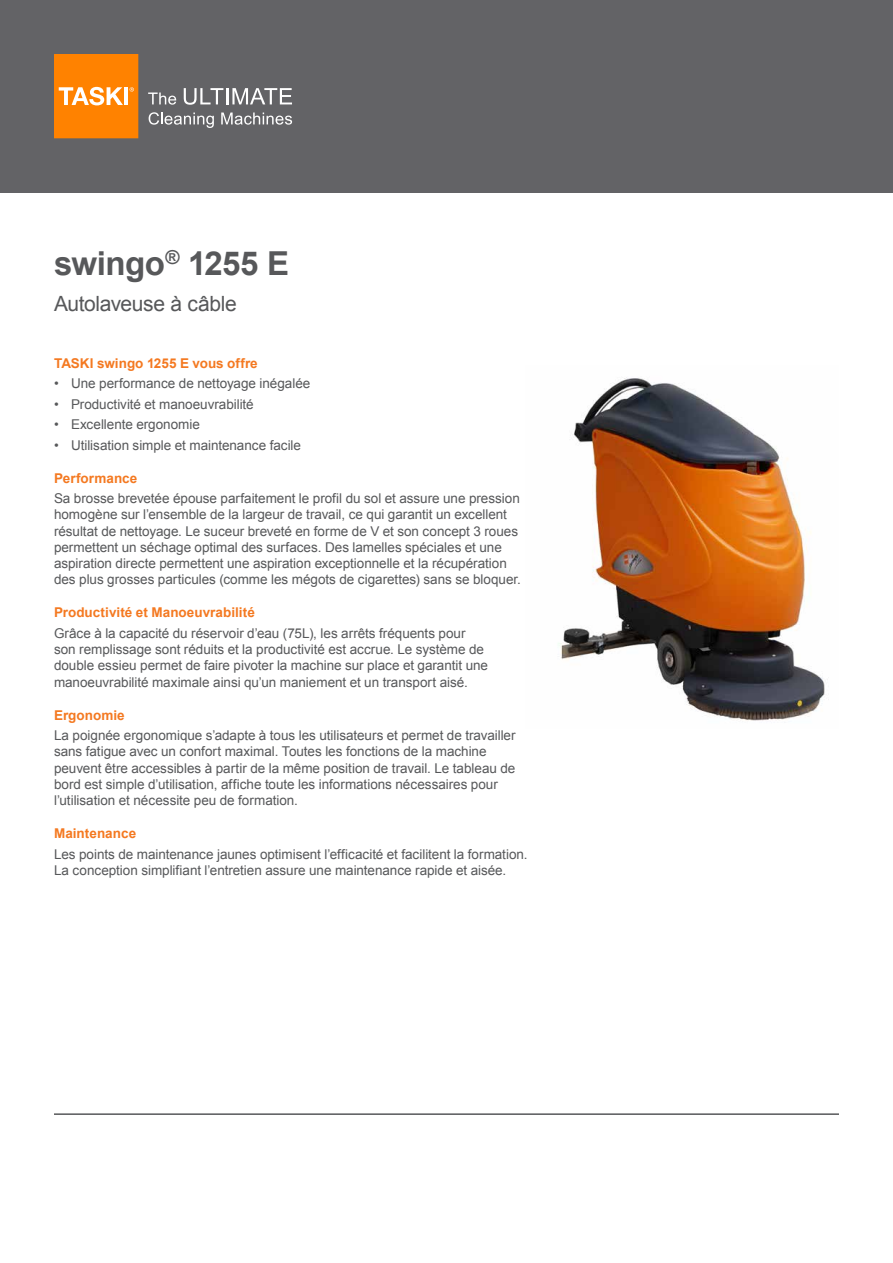
<style>
.page{position:relative;width:893px;height:1263px;background:#fff}
.page>*{position:absolute;margin:0;border:0;box-sizing:border-box;transform-origin:0 0}
.t1{font:700 33px "Arial";letter-spacing:-.015em;color:#57585a}
.Product_Description{font:21px "Arial";letter-spacing:-.02em;color:#57585a}
.Bullet_Text{font:13.5px/16.2px "Arial";letter-spacing:-.005em;color:#57585a}
.Subheads{font:700 13.5px "Arial";color:#f47921}
</style>
<div class="page">
<img style="left:558px;top:377px;width:267px;height:344px">
<div style="left:0;top:0;width:893px;height:192px;background:#636366"></div>
<svg style="left:148px;top:93px;width:28px;height:12px"></svg>
<svg style="left:184px;top:88px;width:108px;height:17px"></svg>
<svg style="left:149px;top:112px;width:65px;height:16px"></svg>
<svg style="left:221px;top:113px;width:71px;height:12px"></svg>
<svg style="left:54px;top:54px;width:84px;height:84px;background:#fe8d17"></svg>
<hr style="left:54px;top:1113px;width:785px;height:2px;background:#57585a">
<p class="t1" style="left:54px;top:242px;width:237px">swingo<sup>®</sup> 1255 E</p>
<p class="Product_Description" style="left:54px;top:290px;width:184px">Autolaveuse à câble</p>
<p class="Subheads" style="left:54px;top:354px;width:205px">TASKI swingo 1255 E vous offre</p>
<p class="Bullet_Text" style="left:54px;top:375px;width:258px">• Une performance de nettoyage inégalée</p>
<p class="Bullet_Text" style="left:54px;top:396px;width:201px">• Productivité et manoeuvrabilité</p>
<p class="Bullet_Text" style="left:54px;top:416px;width:147px">• Excellente ergonomie</p>
<p class="Bullet_Text" style="left:54px;top:437px;width:249px">• Utilisation simple et maintenance facile</p>
<p class="Subheads" style="left:54px;top:469px;width:85px">Performance</p>
<p class="Bullet_Text" style="left:54px;top:490px;width:468px">Sa brosse brevetée épouse parfaitement le profil du sol et assure une pression homogène sur l’ensemble de la largeur de travail, ce qui garantit un excellent résultat de nettoyage. Le suceur breveté en forme de V et son concept 3 roues permettent un séchage optimal des surfaces. Des lamelles spéciales et une aspiration directe permettent une aspiration exceptionnelle et la récupération des plus grosses particules (comme les mégots de cigarettes) sans se bloquer.</p>
<p class="Subheads" style="left:54px;top:604px;width:202px">Productivité et Manoeuvrabilité</p>
<p class="Bullet_Text" style="left:54px;top:625px;width:436px">Grâce à la capacité du réservoir d’eau (75L), les arrêts fréquents pour son remplissage sont réduits et la productivité est accrue. Le système de double essieu permet de faire pivoter la machine sur place et garantit une manoeuvrabilité maximale ainsi qu’un maniement et un transport aisé.</p>
<p class="Subheads" style="left:54px;top:706px;width:72px">Ergonomie</p>
<p class="Bullet_Text" style="left:54px;top:727px;width:463px">La poignée ergonomique s’adapte à tous les utilisateurs et permet de travailler sans fatigue avec un confort maximal. Toutes les fonctions de la machine peuvent être accessibles à partir de la même position de travail. Le tableau de bord est simple d’utilisation, affiche toute les informations nécessaires pour l’utilisation et nécessite peu de formation.</p>
<p class="Subheads" style="left:54px;top:824px;width:84px">Maintenance</p>
<p class="Bullet_Text" style="left:54px;top:846px;width:475px">Les points de maintenance jaunes optimisent l’efficacité et facilitent la formation.<br>La conception simplifiant l’entretien assure une maintenance rapide et aisée.</p>
</div>
